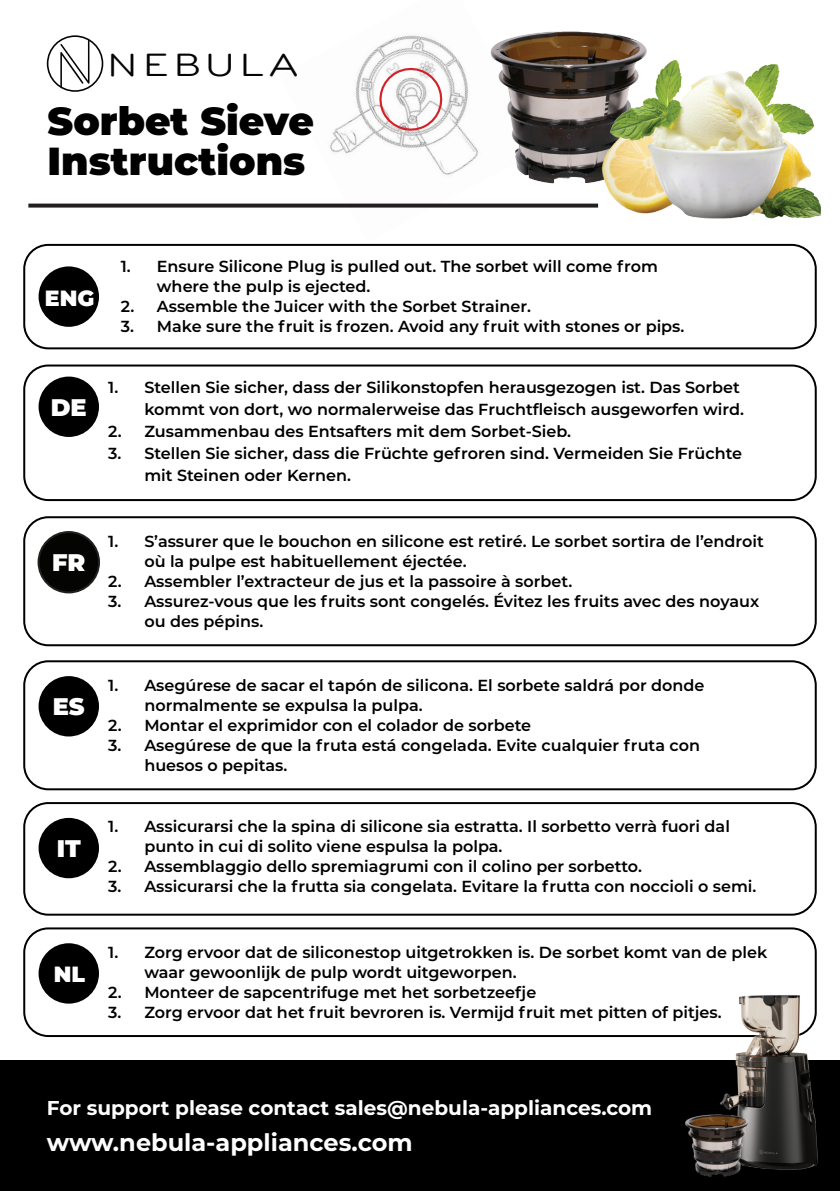
<style>
.page{position:relative;width:840px;height:1191px;background:#fff}
.page>*{position:absolute;margin:0;border:0;box-sizing:border-box;transform-origin:0 0}
.t1{font:900 39px "Montserrat";color:#000}
.t2{font:33.2px "Bryant";letter-spacing:.1em;color:#040503;scale:1.3 1}
.t3{font:700 24px "Montserrat";color:#fff}
.t4{font:900 24px "Montserrat";color:#fff}
.t5{font:900 22px "Montserrat";color:#fff}
.t6{font:700 20px "Montserrat";color:#fff}
.t7{font:600 16px/20px "Montserrat";color:#000}
</style>
<div class="page">
<img style="left:279px;top:35px;width:261px;height:169px">
<svg style="left:376px;top:65px;width:69px;height:69px"></svg>
<div style="left:0;top:1060px;width:839px;height:131px;background:#000"></div>
<svg style="left:47px;top:35px;width:56px;height:57px"></svg>
<div style="left:23px;top:364px;width:793px;height:137px;border:2px solid #000;border-radius:24px"></div>
<div style="left:39px;top:376px;width:60px;height:61px;background:#000;border-radius:50%"></div>
<div style="left:23px;top:516px;width:793px;height:130px;border:2px solid #000;border-radius:24px"></div>
<div style="left:39px;top:532px;width:60px;height:60px;background:#040503;border-radius:50%"></div>
<div style="left:38px;top:531px;width:62px;height:62px;border:2px solid #231f20;border-radius:50%"></div>
<div style="left:23px;top:244px;width:793px;height:105px;border:2px solid #000;border-radius:24px"></div>
<div style="left:39px;top:266px;width:60px;height:61px;background:#000;border-radius:50%"></div>
<svg style="left:28px;top:204px;width:556px;height:4px;fill:#231f20"></svg>
<div style="left:23px;top:660px;width:793px;height:130px;border:2px solid #000;border-radius:24px"></div>
<div style="left:39px;top:676px;width:60px;height:60px;background:#000;border-radius:50%"></div>
<img style="left:490px;top:31px;width:94px;height:154px">
<div style="left:23px;top:802px;width:793px;height:113px;border:2px solid #000;border-radius:24px"></div>
<div style="left:39px;top:818px;width:60px;height:60px;background:#000;border-radius:50%"></div>
<div style="left:23px;top:927px;width:793px;height:110px;border:2px solid #000;border-radius:24px"></div>
<div style="left:39px;top:943px;width:60px;height:60px;background:#000;border-radius:50%"></div>
<img style="left:584px;top:32px;width:238px;height:230px">
<img style="left:598px;top:976px;width:220px;height:201px">
<img style="left:685px;top:1114px;width:62px;height:62px">
<p class="t2" style="left:107px;top:46px;width:149px">NEBULA</p>
<p class="t1" style="left:48px;top:92px;width:268px">Sorbet Sieve</p>
<p class="t1" style="left:48px;top:131px;width:259px">Instructions</p>
<p class="t5" style="left:45px;top:282px;width:51px">ENG</p>
<p class="t7" style="left:157px;top:255px;width:502px;text-indent:-36px">1. Ensure Silicone Plug is pulled out. The sorbet will come from where the pulp is ejected.</p>
<p class="t7" style="left:121px;top:295px;width:411px">2. Assemble the Juicer with the Sorbet Strainer.</p>
<p class="t7" style="left:121px;top:315px;width:564px">3. Make sure the fruit is frozen. Avoid any fruit with stones or pips.</p>
<p class="t4" style="left:51px;top:389px;width:37px">DE</p>
<p class="t7" style="left:108px;top:375px;width:637px;line-height:22px;text-align:right">1. Stellen Sie sicher, dass der Silikonstopfen herausgezogen ist. Das Sorbet kommt von dort, wo normalerweise das Fruchtfleisch ausgeworfen wird.</p>
<p class="t7" style="left:108px;top:420px;width:464px">2. Zusammenbau des Entsafters mit dem Sorbet-Sieb.</p>
<p class="t7" style="left:144px;top:441px;width:599px;line-height:22px;text-indent:-36px">3. Stellen Sie sicher, dass die Früchte gefroren sind. Vermeiden Sie Früchte mit Steinen oder Kernen.</p>
<p class="t4" style="left:52px;top:544px;width:35px">FR</p>
<p class="t4" style="left:53px;top:688px;width:33px">ES</p>
<p class="t4" style="left:57px;top:830px;width:26px">IT</p>
<p class="t5" style="left:54px;top:957px;width:33px">NL</p>
<p class="t7" style="left:144px;top:530px;width:620px;text-indent:-36px">1. S’assurer que le bouchon en silicone est retiré. Le sorbet sortira de l’endroit où la pulpe est habituellement éjectée.</p>
<p class="t7" style="left:108px;top:570px;width:465px">2. Assembler l’extracteur de jus et la passoire à sorbet.</p>
<p class="t7" style="left:144px;top:590px;width:616px;text-indent:-36px">3. Assurez-vous que les fruits sont congelés. Évitez les fruits avec des noyaux ou des pépins.</p>
<p class="t7" style="left:144px;top:674px;width:561px;text-indent:-36px">1. Asegúrese de sacar el tapón de silicona. El sorbete saldrá por donde normalmente se expulsa la pulpa.</p>
<p class="t7" style="left:108px;top:714px;width:424px">2. Montar el exprimidor con el colador de sorbete</p>
<p class="t7" style="left:144px;top:734px;width:557px;text-indent:-36px">3. Asegúrese de que la fruta está congelada. Evite cualquier fruta con huesos o pepitas.</p>
<p class="t7" style="left:144px;top:816px;width:586px;text-indent:-36px">1. Assicurarsi che la spina di silicone sia estratta. Il sorbetto verrà fuori dal punto in cui di solito viene espulsa la polpa.</p>
<p class="t7" style="left:108px;top:856px;width:535px">2. Assemblaggio dello spremiagrumi con il colino per sorbetto.</p>
<p class="t7" style="left:108px;top:876px;width:649px">3. Assicurarsi che la frutta sia congelata. Evitare la frutta con noccioli o semi.</p>
<p class="t7" style="left:144px;top:941px;width:624px;text-indent:-36px">1. Zorg ervoor dat de siliconestop uitgetrokken is. De sorbet komt van de plek waar gewoonlijk de pulp wordt uitgeworpen.</p>
<p class="t7" style="left:108px;top:981px;width:429px">2. Monteer de sapcentrifuge met het sorbetzeefje</p>
<p class="t7" style="left:108px;top:1001px;width:614px">3. Zorg ervoor dat het fruit bevroren is. Vermijd fruit met pitten of pitjes.</p>
<p class="t6" style="left:47px;top:1093px;width:606px">For support please contact sales@nebula-appliances.com</p>
<p class="t3" style="left:47px;top:1125px;width:367px">www.nebula-appliances.com</p>
</div>
